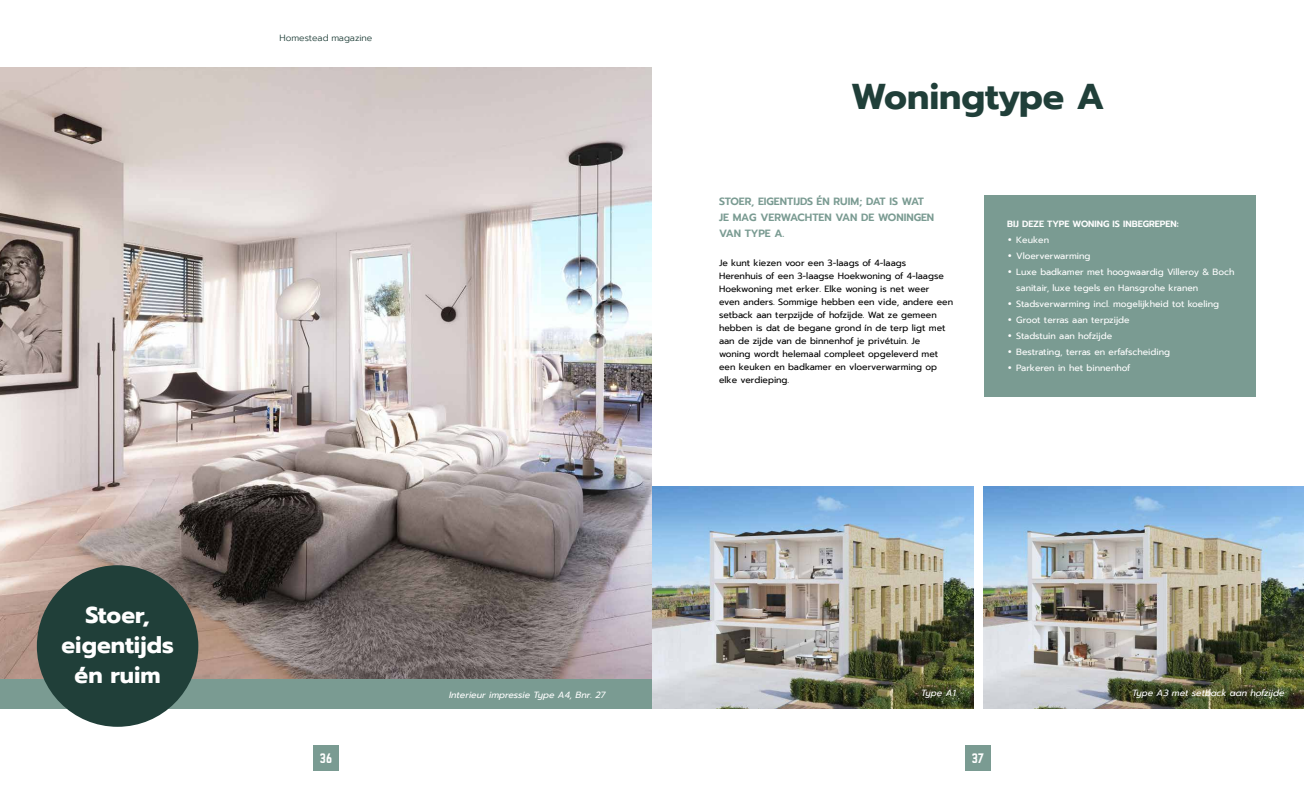
<style>
.page{position:relative;width:1304px;height:794px;background:#fff}
.page>*{position:absolute;margin:0;border:0;box-sizing:border-box;transform-origin:0 0}
.t1{font:700 35.8px "Prompt";color:#203f39}
.t2{font:700 23px/30px "Prompt";color:#fff;text-align:center}
.t3{font:12px "Norwester";color:#fff}
.t4{font:600 10.5px/16px "Prompt";color:#7a9b92}
.t5{font:9px/13px "Prompt";color:#000}
.t6{font:9px/16px "Prompt";color:#fff}
.t7{font:italic 9px "Prompt";color:#fff}
.t8{font:600 9px "Prompt";color:#fff}
.t9{font:300 9px "Prompt";color:#203f39}
.s1{font-family:"ITC Avant Garde Pro"}
</style>
<div class="page">
<img style="left:652px;top:486px;width:321px;height:223px">
<img style="left:984px;top:486px;width:320px;height:223px">
<div style="left:984px;top:196px;width:271px;height:201px;background:#7a9b92"></div>
<img style="left:0;top:67px;width:652px;height:612px">
<div style="left:0;top:679px;width:652px;height:30px;background:#7a9b92"></div>
<div style="left:37px;top:565px;width:161px;height:162px;background:#203f39;border-radius:50%"></div>
<div style="left:313px;top:745px;width:26px;height:25px;background:#7a9b92"></div>
<div style="left:965px;top:745px;width:26px;height:25px;background:#7a9b92"></div>
<h2 class="t2" style="left:62px;top:600px;width:114px">Stoer, eigentijds én ruim</h2>
<p class="t9" style="left:280px;top:32px;width:94px">Homestead magazine</p>
<h1 class="t1" style="left:851px;top:70px;width:255px">Woningtype A</h1>
<p class="t4" style="left:719px;top:193px;width:217px">STOER, EIGENTIJDS ÉN RUIM; DAT IS WAT<br>JE MAG VERWACHTEN VAN DE WONINGEN<br>VAN TYPE A.</p>
<p class="t5" style="left:719px;top:256px;width:236px">Je kunt kiezen voor een 3-laags of 4-laags<br>Herenhuis of een 3-laagse Hoekwoning of 4-laagse Hoekwoning met erker. Elke woning is net weer<br>even anders. Sommige hebben een vide, andere een setback aan terpzijde of hofzijde. Wat ze gemeen hebben is dat de begane grond ín de terp ligt met aan de zijde van de binnenhof je privétuin. Je woning wordt helemaal compleet opgeleverd met een keuken en badkamer en vloerverwarming op elke verdieping.</p>
<p class="t8" style="left:1007px;top:217px;width:173px">BIJ DEZE TYPE WONING IS INBEGREPEN:</p>
<p class="t6" style="left:1007px;top:232px;width:43px"><span class="s1">•</span> Keuken</p>
<p class="t6" style="left:1007px;top:248px;width:85px"><span class="s1">•</span> Vloerverwarming</p>
<p class="t6" style="left:1016px;top:264px;width:220px;text-indent:-9px"><span class="s1">•</span> Luxe badkamer met hoogwaardig Villeroy &amp; Boch sanitair, luxe tegels en Hansgrohe kranen</p>
<p class="t6" style="left:1007px;top:296px;width:213px"><span class="s1">•</span> Stadsverwarming incl. mogelijkheid tot koeling</p>
<p class="t6" style="left:1007px;top:312px;width:124px"><span class="s1">•</span> Groot terras aan terpzijde</p>
<p class="t6" style="left:1007px;top:328px;width:106px"><span class="s1">•</span> Stadstuin aan hofzijde</p>
<p class="t6" style="left:1007px;top:344px;width:164px"><span class="s1">•</span> Bestrating, terras en erfafscheiding</p>
<p class="t6" style="left:1007px;top:360px;width:125px"><span class="s1">•</span> Parkeren in het binnenhof</p>
<p class="t7" style="left:449px;top:688px;width:158px">Interieur impressie Type A4, Bnr. 27</p>
<p class="t7" style="left:921px;top:687px;width:36px">Type A1</p>
<p class="t7" style="left:1132px;top:687px;width:154px">Type A3 met setback aan hofzijde</p>
<h3 class="t3" style="left:320px;top:753px;width:14px">36</h3>
<h3 class="t3" style="left:972px;top:753px;width:14px">37</h3>
</div>
